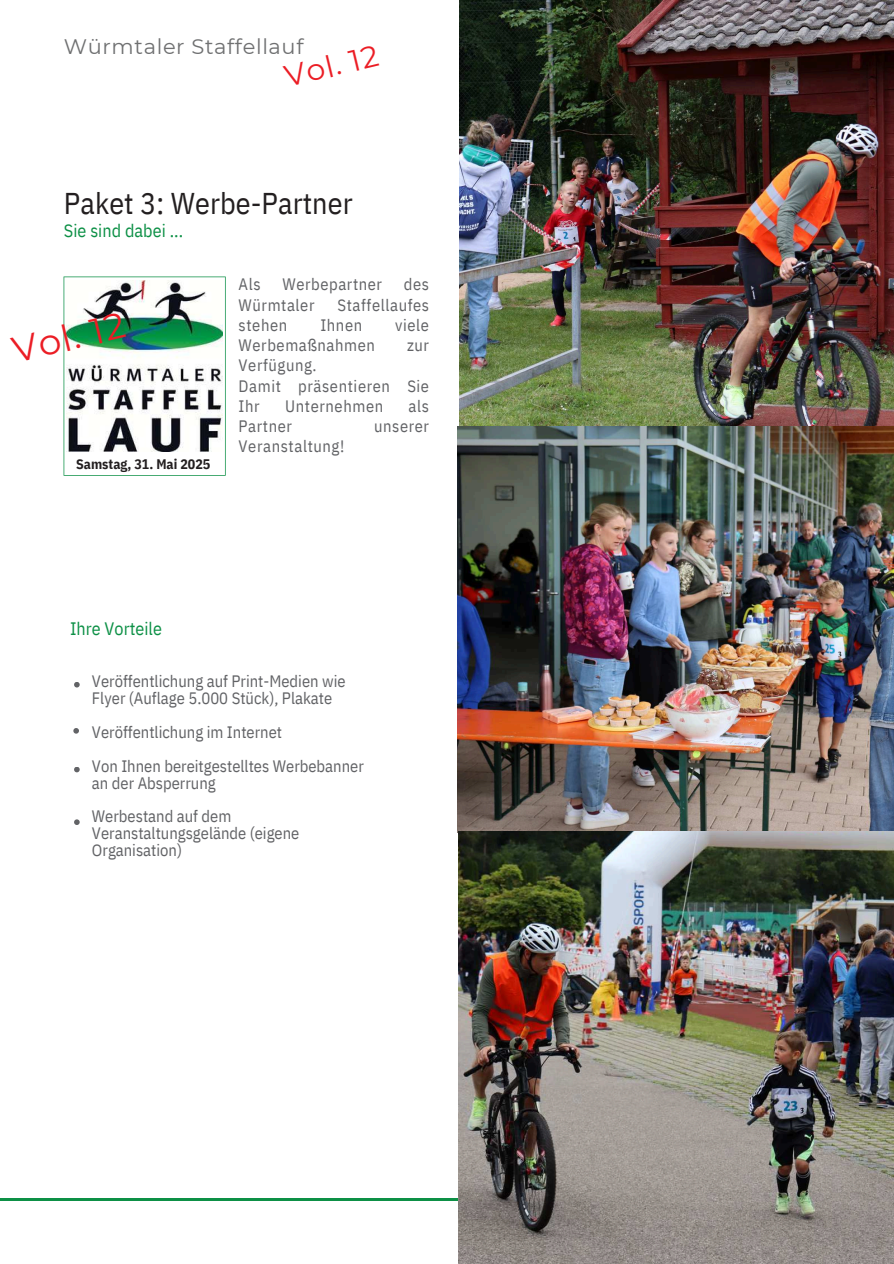
<style>
.page{position:relative;width:894px;height:1264px;background:#fff}
.page>*{position:absolute;margin:0;border:0;box-sizing:border-box;transform-origin:0 0}
.t1{font:36.15px "Montserrat";color:#eb1d25}
.t2{font:30px "IBM Plex Sans Cond";color:#231f20}
.t3{font:30px "Montserrat";color:#eb1d25}
.t4{font:21px "Montserrat";letter-spacing:.03em;color:#6f7071}
.t5{font:18px "IBM Plex Sans Cond";color:#0d9046}
.t6{font:16.5px/33.8px "IBM Plex Sans Cond";color:#626366}
.t7{font:16.5px/20.2px "IBM Plex Sans Cond";letter-spacing:.035em;color:#626366}
.t8{font:700 13.8px "IBM Plex Sans Cond";color:#231f20}
</style>
<div class="page">
<hr style="left:0;top:1198px;width:893px;height:2px;background:#0d9046">
<svg style="left:64px;top:276px;width:162px;height:200px"></svg>
<svg style="left:74px;top:682px;width:6px;height:5px"></svg>
<svg style="left:73px;top:728px;width:6px;height:5px"></svg>
<svg style="left:74px;top:767px;width:6px;height:5px"></svg>
<svg style="left:74px;top:819px;width:6px;height:6px"></svg>
<img style="left:459px;top:0;width:434px;height:426px">
<img style="left:457px;top:426px;width:436px;height:837px">
<img style="left:66px;top:280px;width:157px;height:172px">
<p class="t4" style="left:64px;top:33px;width:241px">Würmtaler Staffellauf</p>
<h2 class="t3" style="left:280px;top:56px;width:97px;rotate:-13deg">Vol. 12</h2>
<h2 class="t2" style="left:64px;top:180px;width:290px">Paket 3: Werbe-Partner</h2>
<p class="t5" style="left:64px;top:216px;width:121px">Sie sind dabei ...</p>
<h1 class="t1" style="left:7px;top:326px;width:116px;rotate:-13deg">Vol. 12</h1>
<p class="t8" style="left:76px;top:453px;width:136px">Samstag, 31. Mai 2025</p>
<p class="t6" style="left:238px;top:266px;width:24px">Als</p>
<p class="t7" style="left:282px;top:273px;width:101px">Werbepartner</p>
<p class="t6" style="left:404px;top:266px;width:27px">des</p>
<p class="t7" style="left:238px;top:293px;width:77px">Würmtaler</p>
<p class="t7" style="left:337px;top:293px;width:93px">Staffellaufes</p>
<p class="t6" style="left:238px;top:307px;width:50px">stehen</p>
<p class="t6" style="left:320px;top:307px;width:43px">Ihnen</p>
<p class="t6" style="left:395px;top:307px;width:35px">viele</p>
<p class="t7" style="left:238px;top:334px;width:138px">Werbemaßnahmen</p>
<p class="t6" style="left:407px;top:327px;width:24px">zur</p>
<p class="t7" style="left:238px;top:354px;width:192px">Verfügung.<br>Damit präsentieren Sie<br>Ihr</p>
<p class="t7" style="left:285px;top:394px;width:100px">Unternehmen</p>
<p class="t6" style="left:408px;top:388px;width:22px">als</p>
<p class="t7" style="left:238px;top:415px;width:55px">Partner</p>
<p class="t7" style="left:374px;top:415px;width:56px">unserer</p>
<p class="t7" style="left:238px;top:435px;width:107px">Veranstaltung!</p>
<p class="t5" style="left:70px;top:615px;width:93px">Ihre Vorteile</p>
<p class="t6" style="left:92px;top:671px;width:255px;line-height:16.8px">Veröffentlichung auf Print-Medien wie<br>Flyer (Auflage 5.000 Stück), Plakate</p>
<p class="t6" style="left:92px;top:714px;width:273px">Veröffentlichung im Internet<br>Von Ihnen bereitgestelltes Werbebanner</p>
<p class="t6" style="left:92px;top:764px;width:141px">an der Absperrung<br>Werbestand auf dem</p>
<p class="t6" style="left:92px;top:823px;width:209px;line-height:17px">Veranstaltungsgelände (eigene<br>Organisation)</p>
</div>
